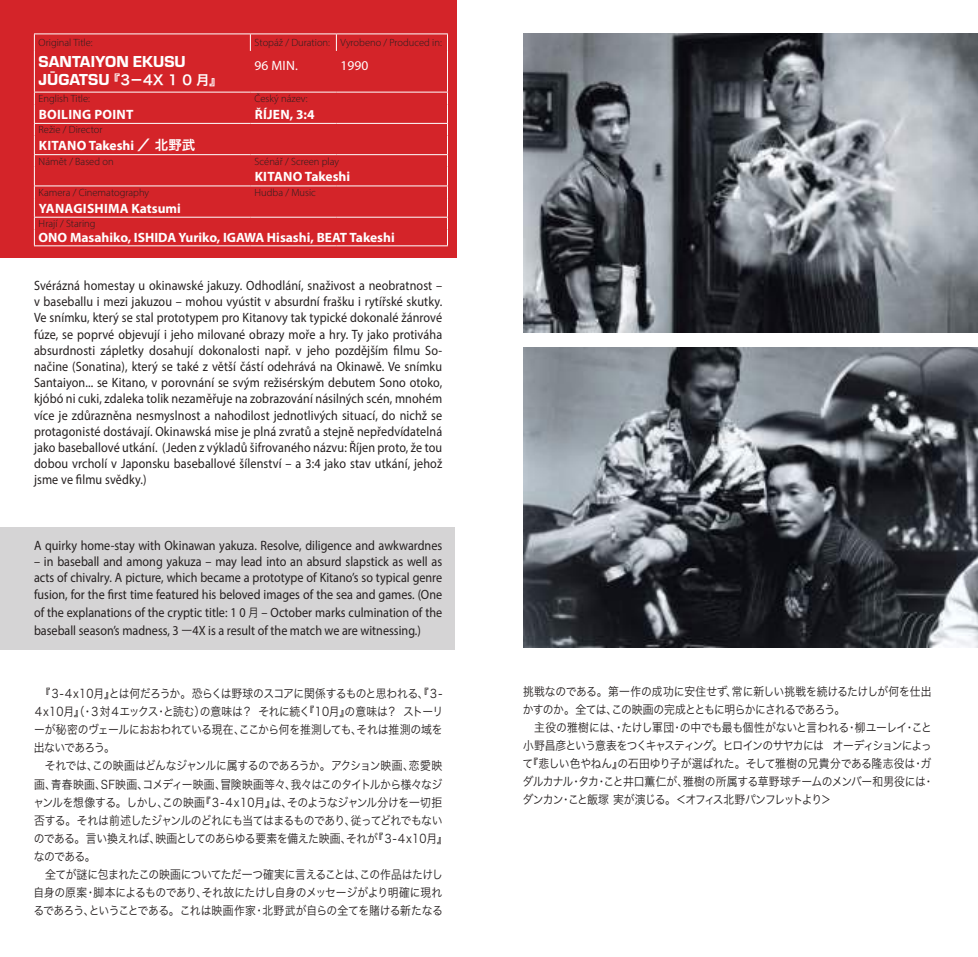
<style>
.page{position:relative;width:978px;height:957px;background:#fff}
.page>*{position:absolute;margin:0;border:0;box-sizing:border-box;transform-origin:0 0}
.t1{font:16.5px "Eurostile Hea";color:#fff}
.t2{font:13.5px/16.2px "Myriad Pro";color:#241f1f;text-align:justify;scale:.9 1}
.t3{font:700 13.5px "Myriad Pro";color:#fff}
.t4{font:13.5px "Hira Kaku Pro W6";color:#fff}
.t5{font:700 13.5px "Myriad Pro";letter-spacing:.02em;color:#fff}
.t6{font:13.5px "Myriad Pro";color:#fff}
.t7{font:12px/18px "Hira Kaku Pro W3";letter-spacing:-.04em;color:#241f1f;scale:.9 1}
.t8{font:300 10.5px "Myriad Pro";color:#241f1f}
.s1{font-family:"Eurostile Hea";font-size:16.5px}
.s2{font-family:"Hira Kaku Pro W6";font-weight:400}
.s3{font-family:"Hira Kaku Pro W3";font-size:12px}
</style>
<div class="page">
<div style="left:0;top:527px;width:455px;height:122px;background:#d5d4d5"></div>
<div style="left:0;top:0;width:456px;height:257px;background:#d42429"></div>
<img style="left:523px;top:34px;width:455px;height:299px">
<img style="left:523px;top:348px;width:455px;height:299px">
<svg style="left:250px;top:35px;width:1px;height:16px"></svg>
<svg style="left:336px;top:35px;width:1px;height:16px"></svg>
<hr style="left:34px;top:34px;width:216px;height:1px;background:#fff">
<svg style="left:34px;top:34px;width:1px;height:17px"></svg>
<hr style="left:250px;top:34px;width:86px;height:1px;background:#fff">
<hr style="left:336px;top:34px;width:112px;height:1px;background:#fff">
<svg style="left:447px;top:34px;width:1px;height:17px"></svg>
<hr style="left:34px;top:123px;width:216px;height:1px;background:#fff">
<hr style="left:34px;top:185px;width:216px;height:1px;background:#fff">
<hr style="left:34px;top:217px;width:216px;height:1px;background:#fff">
<hr style="left:34px;top:154px;width:216px;height:1px;background:#fff">
<hr style="left:34px;top:51px;width:1px;height:41px;background:#fff">
<hr style="left:447px;top:51px;width:1px;height:41px;background:#fff">
<hr style="left:34px;top:92px;width:216px;height:1px;background:#fff">
<svg style="left:34px;top:92px;width:1px;height:153px"></svg>
<hr style="left:34px;top:245px;width:216px;height:1px;background:#fff">
<hr style="left:250px;top:245px;width:86px;height:1px;background:#fff">
<hr style="left:336px;top:245px;width:112px;height:1px;background:#fff">
<hr style="left:250px;top:92px;width:86px;height:1px;background:#fff">
<hr style="left:336px;top:92px;width:112px;height:1px;background:#fff">
<hr style="left:250px;top:123px;width:86px;height:1px;background:#fff">
<hr style="left:336px;top:123px;width:112px;height:1px;background:#fff">
<hr style="left:250px;top:154px;width:86px;height:1px;background:#fff">
<hr style="left:336px;top:154px;width:112px;height:1px;background:#fff">
<hr style="left:250px;top:185px;width:86px;height:1px;background:#fff">
<hr style="left:336px;top:185px;width:112px;height:1px;background:#fff">
<svg style="left:447px;top:92px;width:1px;height:153px"></svg>
<hr style="left:250px;top:217px;width:86px;height:1px;background:#fff">
<hr style="left:336px;top:217px;width:112px;height:1px;background:#fff">
<p class="t8" style="left:39px;top:37px;width:56px">Original Title:</p>
<p class="t8" style="left:255px;top:37px;width:189px">Stopáž / Duration: Vyrobeno / Produced in:</p>
<p class="t1" style="left:39px;top:50px;width:149px">SANTAIYON EKUSU</p>
<p class="t4" style="left:39px;top:68px;width:185px"><span class="s1">JŪGATSU</span> 『3－4X 1 0 月』</p>
<p class="t6" style="left:255px;top:57px;width:45px">96 MIN.</p>
<p class="t6" style="left:341px;top:57px;width:29px">1990</p>
<p class="t8" style="left:39px;top:92px;width:53px">English Title:</p>
<p class="t8" style="left:255px;top:92px;width:55px">Český název:</p>
<p class="t5" style="left:39px;top:105px;width:96px">BOILING POINT</p>
<p class="t3" style="left:255px;top:105px;width:61px">ŘÍJEN, 3:4</p>
<p class="t8" style="left:39px;top:124px;width:65px">Režie / Director</p>
<p class="t3" style="left:39px;top:137px;width:158px">KITANO Takeshi <span class="s2">／ 北野武</span></p>
<p class="t8" style="left:39px;top:155px;width:76px">Námět / Based on</p>
<p class="t8" style="left:255px;top:155px;width:86px">Scénář / Screen play</p>
<p class="t3" style="left:255px;top:168px;width:97px">KITANO Takeshi</p>
<p class="t8" style="left:39px;top:186px;width:112px">Kamera / Cinematography</p>
<p class="t8" style="left:255px;top:186px;width:63px">Hudba / Music</p>
<p class="t3" style="left:39px;top:199px;width:144px">YANAGISHIMA Katsumi</p>
<p class="t8" style="left:39px;top:217px;width:58px">Hrají / Staring</p>
<p class="t3" style="left:39px;top:228px;width:358px">ONO Masahiko, ISHIDA Yuriko, IGAWA Hisashi, BEAT Takeshi</p>
<p class="t2" style="left:34px;top:277px;width:455px">Svérázná homestay u okinawské jakuzy. Odhodlání, snaživost a neobratnost – v baseballu i mezi jakuzou – mohou vyústit v absurdní frašku i rytířské skutky.<br>Ve snímku, který se stal prototypem pro Kitanovy tak typické dokonalé žánrové fúze, se poprvé objevují i jeho milované obrazy moře a hry. Ty jako protiváha absurdnosti zápletky dosahují dokonalosti např. v jeho pozdějším filmu So&shy;načine (Sonatina), který se také z větší částí odehrává na Okinawě. Ve snímku Santaiyon... se Kitano, v porovnání se svým režisérským debutem Sono otoko, kjóbó ni cuki, zdaleka tolik nezaměřuje na zobrazování násilných scén, mnohém více je zdůrazněna nesmyslnost a nahodilost jednotlivých situací, do nichž se protagonisté dostávají. Okinawská mise je plná zvratů a stejně nepředvídatelná jako baseballové utkání. (Jeden z výkladů šifrovaného názvu: Říjen proto, že tou dobou vrcholí v Japonsku baseballové šílenství – a 3:4 jako stav utkání, jehož jsme ve filmu svědky.)</p>
<p class="t2" style="left:34px;top:537px;width:455px">A quirky home-stay with Okinawan yakuza. Resolve, diligence and awkwardnes</p>
<p class="t2" style="left:34px;top:553px;width:455px">– in baseball and among yakuza – may lead into an absurd slapstick as well as acts of chivalry. A picture, which became a prototype of Kitano’s so typical genre fusion, for the first time featured his beloved images of the sea and games. (One</p>
<p class="t2" style="left:34px;top:603px;width:455px;line-height:18px">of the explanations of the cryptic title: 1 0 <span class="s3">月</span> – October marks culmination of the baseball season’s madness, 3 <span class="s3">一</span>4X is a result of the match we are witnessing.)</p>
<p class="t7" style="left:33px;top:684px;width:462px">　『３-４x10月』とは何だろうか。恐らくは野球のスコアに関係するものと思われる、『３-４x10月』（・３対４エックス・と読む）の意味は？ それに続く『10月』の意味は？ ストーリーが秘密のヴェールにおおわれている現在、ここから何を推測しても、それは推測の域を出ないであろう。<br>　それでは、この映画はどんなジャンルに属するのであろうか。アクション映画、恋愛映画、青春映画、SF映画、コメディー映画、冒険映画等々、我々はこのタイトルから様々なジャンルを想像する。しかし、この映画『３-４x10月』は、そのようなジャンル分けを一切拒否する。それは前述したジャンルのどれにも当てはまるものであり、従ってどれでもないのである。言い換えれば、映画としてのあらゆる要素を備えた映画、それが『３-４x10月』なのである。<br>　全てが謎に包まれたこの映画についてただ一つ確実に言えることは、この作品はたけし自身の原案・脚本によるものであり、それ故にたけし自身のメッセージがより明確に現れるであろう、ということである。これは映画作家・北野武が自らの全てを賭ける新たなる</p>
<p class="t7" style="left:522px;top:682px;width:459px">挑戦なのである。第一作の成功に安住せず、常に新しい挑戦を続けるたけしが何を仕出かすのか。全ては、この映画の完成とともに明らかにされるであろう。<br>　主役の雅樹には、・たけし軍団・の中でも最も個性がないと言われる・柳ユーレイ・こと小野昌彦という意表をつくキャスティング。ヒロインのサヤカには オーディションによって『悲しい色やねん』の石田ゆり子が選ばれた。そして雅樹の兄貴分である隆志役は・ガダルカナル･タカ・こと井口薫仁が、雅樹の所属する草野球チームのメンバー和男役には・ダンカン・こと飯塚 実が演じる。＜オフィス北野パンフレットより＞</p>
</div>
